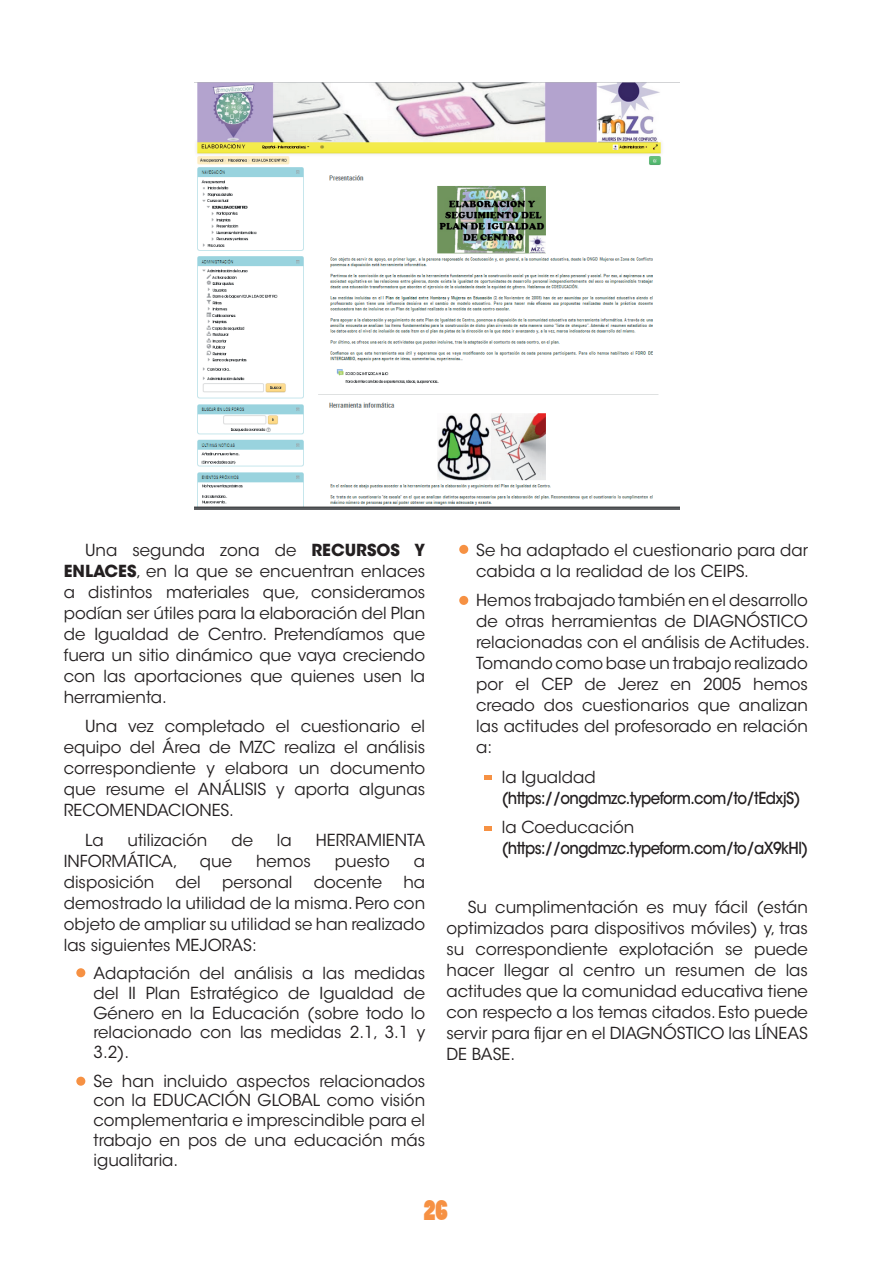
<style>
.page{position:relative;width:893px;height:1263px;background:#fff}
.page>*{position:absolute;margin:0;border:0;box-sizing:border-box;transform-origin:0 0}
.t1{font:27px "Poplar Std";color:#f69143}
.t2{font:16.5px/21px "ITC Avant Garde Std";color:#231f20;text-align:justify}
.t3{font:500 16.5px/20.9px "ITC Avant Garde Std";letter-spacing:-.04em;color:#231f20;scale:.9 1}
.s1{font-weight:700}
.s2{font-weight:400}
</style>
<div class="page">
<img style="left:194px;top:83px;width:486px;height:426px">
<div style="left:459px;top:545px;width:9px;height:9px;background:#f69143;border-radius:50%"></div>
<div style="left:459px;top:596px;width:9px;height:9px;background:#f69143;border-radius:50%"></div>
<div style="left:76px;top:968px;width:9px;height:9px;background:#f69143;border-radius:50%"></div>
<div style="left:76px;top:1077px;width:9px;height:9px;background:#f69143;border-radius:50%"></div>
<svg style="left:484px;top:775px;width:8px;height:4px"></svg>
<svg style="left:484px;top:826px;width:8px;height:4px"></svg>
<p class="t2" style="left:64px;top:539px;width:363px;text-indent:21px">Una segunda zona de <span class="s1">RECURSOS Y ENLACES</span>, en la que se encuentran enlaces a distintos materiales que, consideramos podían ser útiles para la elaboración del Plan de Igualdad de Centro. Pretendíamos que fuera un sitio dinámico que vaya creciendo con las aportaciones que quienes usen la herramienta.</p>
<p class="t2" style="left:64px;top:716px;width:363px;text-indent:21px">Una vez completado el cuestionario el equipo del Área de MZC realiza el análisis correspondiente y elabora un documento que resume el ANÁLISIS y aporta algunas RECOMENDACIONES.</p>
<p class="t2" style="left:85px;top:829px;width:20px">La</p>
<p class="t2" style="left:128px;top:829px;width:81px">utilización</p>
<p class="t2" style="left:231px;top:829px;width:23px">de</p>
<p class="t2" style="left:277px;top:829px;width:16px">la</p>
<p class="t2" style="left:316px;top:829px;width:111px">HERRAMIENTA</p>
<p class="t2" style="left:64px;top:850px;width:115px">INFORMÁTICA,</p>
<p class="t2" style="left:200px;top:850px;width:34px">que</p>
<p class="t2" style="left:256px;top:850px;width:56px">hemos</p>
<p class="t2" style="left:335px;top:850px;width:57px">puesto</p>
<p class="t2" style="left:414px;top:850px;width:13px">a</p>
<p class="t2" style="left:64px;top:871px;width:92px">disposición</p>
<p class="t2" style="left:176px;top:871px;width:27px">del</p>
<p class="t2" style="left:222px;top:871px;width:72px">personal</p>
<p class="t2" style="left:314px;top:871px;width:70px">docente</p>
<p class="t2" style="left:64px;top:871px;width:363px;text-indent:340px">ha demostrado la utilidad de la misma. Pero con objeto de ampliar su utilidad se han realizado las siguientes MEJORAS:</p>
<p class="t2" style="left:94px;top:963px;width:333px;line-height:19.8px">Adaptación del análisis a las medidas del II Plan Estratégico de Igualdad de Género en la Educación (sobre todo lo relacionado con las medidas 2.1, 3.1 y 3.2).</p>
<p class="t2" style="left:94px;top:1071px;width:333px;line-height:19.8px">Se han incluido aspectos relacionados con la EDUCACIÓN GLOBAL como visión complementaria e imprescindible para el trabajo en pos de una educación más igualitaria.</p>
<p class="t2" style="left:476px;top:539px;width:333px">Se ha adaptado el cuestionario para dar cabida a la realidad de los CEIPS.</p>
<p class="t2" style="left:476px;top:590px;width:335px">Hemos trabajado también en el desarrollo de otras herramientas de DIAGNÓSTICO relacionadas con el análisis de Actitudes.<br>Tomando como base un trabajo realizado por el CEP de Jerez en 2005 hemos creado dos cuestionarios que analizan las actitudes del profesorado en relación a:</p>
<p class="t3" style="left:502px;top:766px;width:333px"><span class="s2">la Igualdad </span>(https://ongdmzc.typeform.com/to/tEdxjS)</p>
<p class="t3" style="left:502px;top:817px;width:342px"><span class="s2">la Coeducación </span>(https://ongdmzc.typeform.com/to/aX9kHl)</p>
<p class="t2" style="left:446px;top:897px;width:363px;text-indent:21px">Su cumplimentación es muy fácil (están optimizados para dispositivos móviles) y, tras su correspondiente explotación se puede hacer llegar al centro un resumen de las actitudes que la comunidad educativa tiene con respecto a los temas citados. Esto puede servir para fijar en el DIAGNÓSTICO las LÍNEAS DE BASE.</p>
<p class="t1" style="left:424px;top:1195px;width:25px">26</p>
</div>
